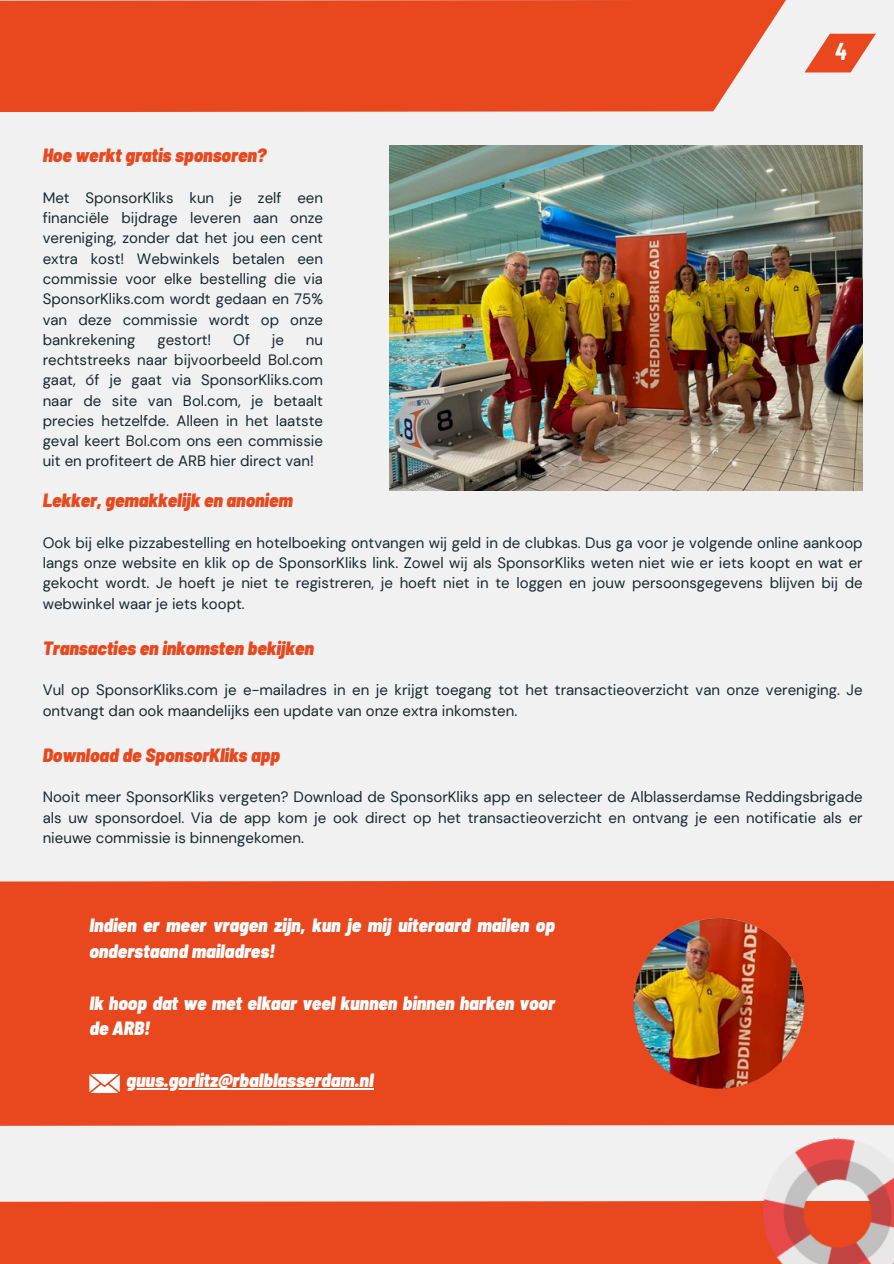
<style>
.page{position:relative;width:894px;height:1264px;background:#fff}
.page>*{position:absolute;margin:0;border:0;box-sizing:border-box;transform-origin:0 0}
.t1{font:italic 700 24px "Barlow Condensed";color:#fff}
.t2{font:italic 900 semi-condensed 19.2px/25.8px "Barlow";color:#fff}
.t3{font:italic 900 semi-condensed 19.2px "Barlow";color:#e9481e}
.t4{font:15px/20.2px "DM Sans";color:#152932;text-align:justify}
</style>
<div class="page">
<div style="left:0;top:0;width:893px;height:1263px;background:#f1f1f1"></div>
<div style="left:0;top:881px;width:893px;height:244px;background:#e9481e"></div>
<img style="left:389px;top:145px;width:473px;height:346px">
<div style="left:0;top:1201px;width:750px;height:62px;background:#e9481e"></div>
<img style="left:750px;top:1125px;width:143px;height:138px">
<img style="left:633px;top:918px;width:171px;height:170px;border-radius:50%">
<svg style="left:89px;top:1073px;width:31px;height:19px"></svg>
<hr style="left:127px;top:1088px;width:246px;height:1px;background:#fff">
<div style="left:0;top:0;width:785px;height:112px;background:#e9481e"></div>
<svg style="left:804px;top:33px;width:71px;height:40px"></svg>
<p class="t3" style="left:43px;top:143px;width:225px">Hoe werkt gratis sponsoren?</p>
<h1 class="t4" style="left:43px;top:188px;width:282px">Met SponsorKliks kun je zelf een financiële bijdrage leveren aan onze vereniging, zonder dat het jou een cent extra kost! Webwinkels betalen een commissie voor elke bestelling die via SponsorKliks.com wordt gedaan en 75% van deze commissie wordt op onze bankrekening</h1>
<h1 class="t4" style="left:157px;top:329px;width:55px">gestort!</h1>
<h1 class="t4" style="left:233px;top:329px;width:18px">Of</h1>
<h1 class="t4" style="left:272px;top:329px;width:14px">je</h1>
<h1 class="t4" style="left:43px;top:329px;width:282px;text-indent:263px">nu rechtstreeks naar bijvoorbeeld Bol.com gaat, óf je gaat via SponsorKliks.com naar de site van Bol.com, je betaalt precies hetzelfde. Alleen in het laatste geval keert Bol.com ons een commissie uit en profiteert de ARB hier direct van!</h1>
<p class="t1" style="left:835px;top:36px;width:13px">4</p>
<p class="t3" style="left:43px;top:488px;width:251px">Lekker, gemakkelijk en anoniem</p>
<h1 class="t4" style="left:43px;top:532px;width:821px">Ook bij elke pizzabestelling en hotelboeking ontvangen wij geld in de clubkas. Dus ga voor je volgende online aankoop langs onze website en klik op de SponsorKliks link. Zowel wij als SponsorKliks weten niet wie er iets koopt en wat er gekocht wordt. Je hoeft je niet te registreren, je hoeft niet in te loggen en jouw persoonsgegevens blijven bij de webwinkel waar je iets koopt.</h1>
<p class="t3" style="left:43px;top:635px;width:273px">Transacties en inkomsten bekijken</p>
<h1 class="t4" style="left:43px;top:680px;width:821px">Vul op SponsorKliks.com je e-mailadres in en je krijgt toegang tot het transactieoverzicht van onze vereniging. Je ontvangt dan ook maandelijks een update van onze extra inkomsten.</h1>
<p class="t3" style="left:43px;top:742px;width:239px">Download de SponsorKliks app</p>
<h1 class="t4" style="left:43px;top:787px;width:821px">Nooit meer SponsorKliks vergeten? Download de SponsorKliks app en selecteer de Alblasserdamse Reddingsbrigade als uw sponsordoel. Via de app kom je ook direct op het transactieoverzicht en ontvang je een notificatie als er nieuwe commissie is binnengekomen.</h1>
<h1 class="t2" style="left:89px;top:911px;width:467px">Indien er meer vragen zijn, kun je mij uiteraard mailen op onderstaand mailadres!</h1>
<h1 class="t2" style="left:89px;top:988px;width:467px">Ik hoop dat we met elkaar veel kunnen binnen harken voor de ARB!</h1>
<p class="t2" style="left:127px;top:1066px;width:248px">guus.gorlitz@rbalblasserdam.nl</p>
</div>
